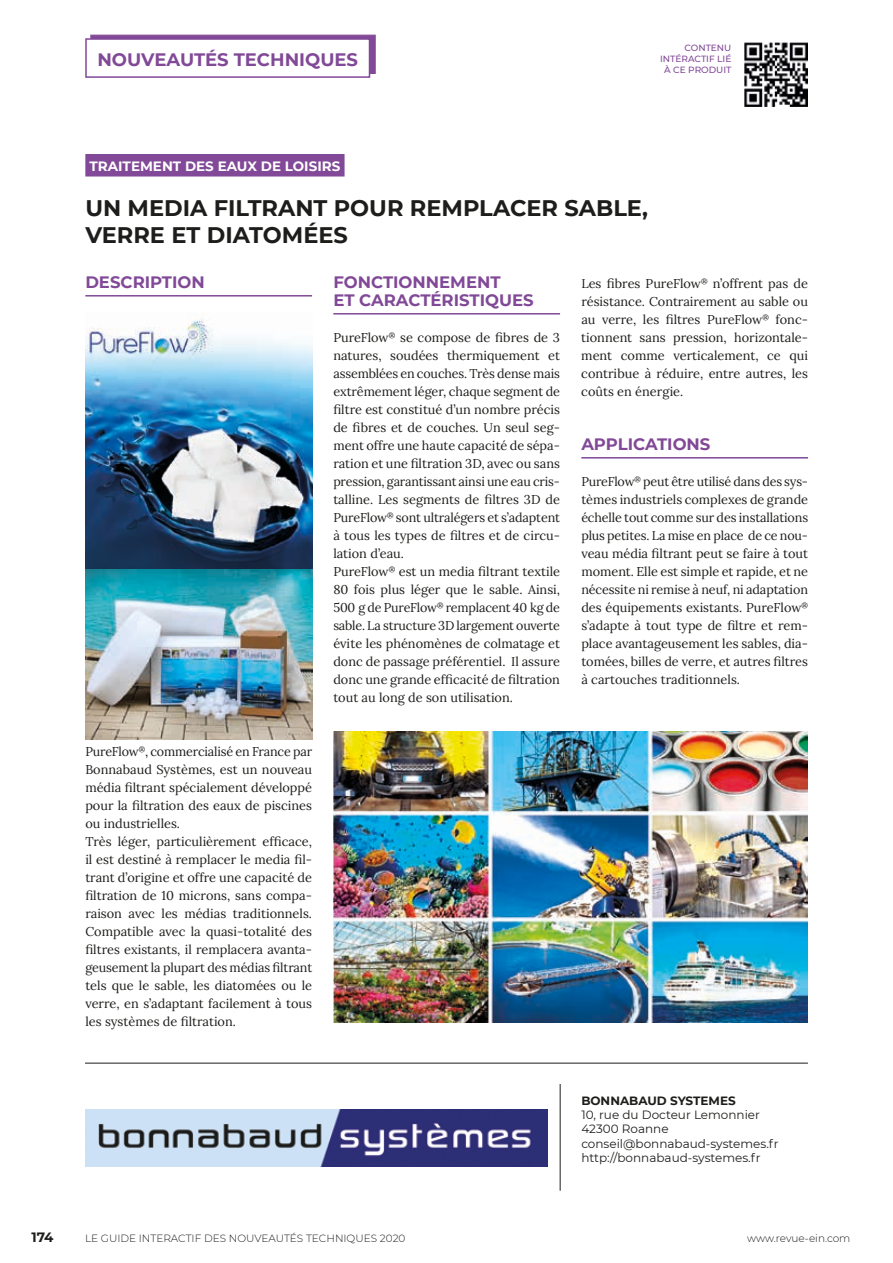
<style>
.page{position:relative;width:893px;height:1263px;background:#fff}
.page>*{position:absolute;margin:0;border:0;box-sizing:border-box;transform-origin:0 0}
.t1{font:700 22.5px/27px "Montserrat";color:#1d1d1b}
.t2{font:700 18px "Montserrat";color:#814997}
.t3{font:700 16.5px/18px "Montserrat";color:#814997}
.t4{font:700 13.5px "Montserrat";color:#fff}
.t5{font:700 13.5px "Montserrat";color:#1d1d1b}
.t6{font:12.75px/18px "Lora";color:#1d1d1b}
.t7{font:12px/14.4px "Montserrat";color:#1d1d1b}
.t8{font:700 12px "Montserrat";color:#1d1d1b}
.t9{font:300 10.5px "Montserrat";color:#1d1d1b}
.t10{font:500 9px/10.8px "Montserrat";color:#814997;text-align:right}
</style>
<div class="page">
<div style="left:90px;top:35px;width:286px;height:39px;background:#814997"></div>
<div style="left:86px;top:39px;width:283px;height:38px;background:#fff"></div>
<div style="left:85px;top:38px;width:285px;height:40px;border:2px solid #814997"></div>
<hr style="left:85px;top:1063px;width:723px;height:1px;background:#1d1d1b">
<hr style="left:560px;top:1084px;width:1px;height:107px;background:#1d1d1b">
<div style="left:85px;top:154px;width:260px;height:22px;background:#814997"></div>
<hr style="left:85px;top:295px;width:227px;height:2px;background:#814997">
<hr style="left:333px;top:313px;width:227px;height:2px;background:#814997">
<hr style="left:581px;top:457px;width:227px;height:2px;background:#814997">
<img style="left:85px;top:319px;width:227px;height:421px">
<img style="left:85px;top:1109px;width:462px;height:58px">
<img style="left:333px;top:731px;width:475px;height:292px">
<img style="left:744px;top:43px;width:64px;height:63px">
<h2 class="t2" style="left:97px;top:46px;width:262px">NOUVEAUTÉS TECHNIQUES</h2>
<p class="t10" style="left:660px;top:42px;width:73px">CONTENU<br>INTÉRACTIF LIÉ<br>À CE PRODUIT</p>
<p class="t4" style="left:90px;top:156px;width:252px">TRAITEMENT DES EAUX DE LOISIRS</p>
<h1 class="t1" style="left:85px;top:193px;width:564px">UN MEDIA FILTRANT POUR REMPLACER SABLE,<br>VERRE ET DIATOMÉES</h1>
<p class="t3" style="left:85px;top:272px;width:121px">DESCRIPTION</p>
<p class="t3" style="left:333px;top:272px;width:202px">FONCTIONNEMENT<br>ET CARACTÉRISTIQUES</p>
<p class="t6" style="left:333px;top:328px;width:228px">PureFlow<sup>®</sup> se compose de fibres de 3 natures, soudées thermiquement et assemblées en couches. Très dense mais extrêmement léger, chaque segment de filtre est constitué d’un nombre précis de fibres et de couches. Un seul seg&shy;ment offre une haute capacité de sépa&shy;ration et une filtration 3D, avec ou sans pression, garantissant ainsi une eau cris&shy;talline. Les segments de filtres 3D de PureFlow<sup>®</sup> sont ultralégers et s’adaptent à tous les types de filtres et de circu&shy;lation d’eau.<br>PureFlow<sup>®</sup> est un media filtrant textile 80 fois plus léger que le sable. Ainsi, 500 g de PureFlow<sup>®</sup> remplacent 40 kg de sable. La structure 3D largement ouverte évite les phénomènes de colmatage et donc de passage préférentiel. Il assure donc une grande efficacité de filtration tout au long de son utilisation.</p>
<p class="t6" style="left:581px;top:274px;width:228px;text-align:justify">Les fibres PureFlow<sup>®</sup> n’offrent pas de résistance. Contrairement au sable ou au verre, les filtres PureFlow<sup>®</sup> fonc&shy;tionnent sans pression, horizontale&shy;ment comme verticalement, ce qui contribue à réduire, entre autres, les coûts en énergie.</p>
<p class="t3" style="left:581px;top:434px;width:131px">APPLICATIONS</p>
<p class="t6" style="left:581px;top:472px;width:228px;text-align:justify">PureFlow<sup>®</sup> peut être utilisé dans des sys&shy;tèmes industriels complexes de grande échelle tout comme sur des installations plus petites. La mise en place de ce nou&shy;veau média filtrant peut se faire à tout moment. Elle est simple et rapide, et ne nécessite ni remise à neuf, ni adaptation des équipements existants. PureFlow<sup>® </sup>s’adapte à tout type de filtre et rem&shy;place avantageusement les sables, dia&shy;tomées, billes de verre, et autres filtres à cartouches traditionnels.</p>
<p class="t6" style="left:85px;top:742px;width:228px">PureFlow<sup>®</sup>, commercialisé en France par Bonnabaud Systèmes, est un nouveau média filtrant spécialement développé pour la filtration des eaux de piscines ou industrielles.<br>Très léger, particulièrement efficace, il est destiné à remplacer le media fil&shy;trant d’origine et offre une capacité de filtration de 10 microns, sans compa&shy;raison avec les médias traditionnels.<br>Compatible avec la quasi-totalité des filtres existants, il remplacera avanta&shy;geusement la plupart des médias filtrant tels que le sable, les diatomées ou le verre, en s’adaptant facilement à tous les systèmes de filtration.</p>
<p class="t8" style="left:581px;top:1091px;width:156px">BONNABAUD SYSTEMES</p>
<p class="t7" style="left:581px;top:1107px;width:199px">10, rue du Docteur Lemonnier<br>42300 Roanne conseil@bonnabaud-systemes.fr http://bonnabaud-systemes.fr</p>
<p class="t5" style="left:31px;top:1227px;width:24px">174</p>
<p class="t9" style="left:85px;top:1231px;width:322px">LE GUIDE INTERACTIF DES NOUVEAUTÉS TECHNIQUES 2020</p>
<p class="t9" style="left:747px;top:1231px;width:105px">www.revue-ein.com</p>
</div>
